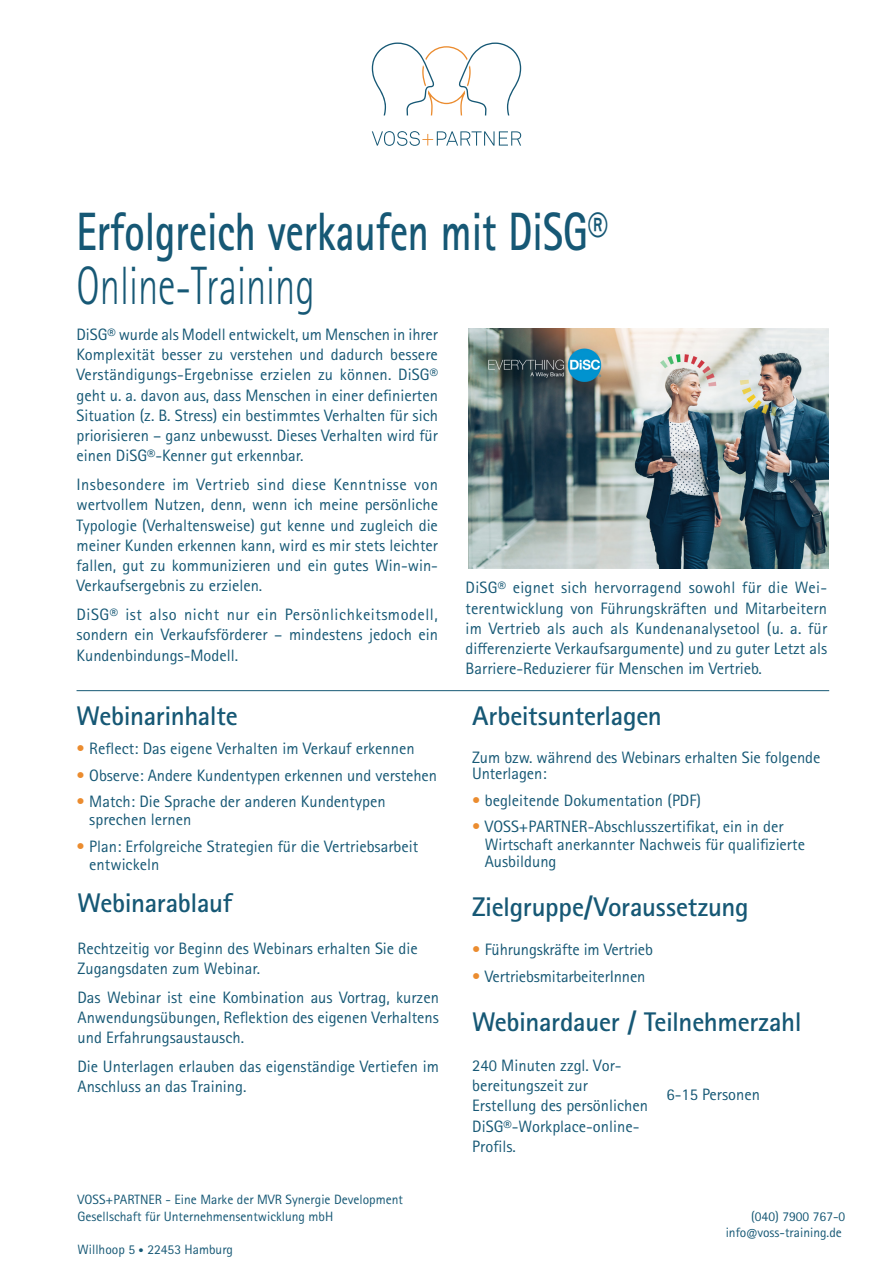
<style>
.page{position:relative;width:893px;height:1263px;background:#fff}
.page>*{position:absolute;margin:0;border:0;box-sizing:border-box;transform-origin:0 0}
.Hauptüberschrift{font:700 54px/54px "Rotis Sans Serif Std";color:#165875;scale:.75 1}
.Zwischenüberschrift{font:700 27px "Rotis Sans Serif Std";letter-spacing:-.015em;color:#165875}
.Text{font:16.5px/20.2px "Rotis Sans Serif Std";color:#165875}
.Zwischenüberschrift-2{font:16.5px/20.2px "Rotis Sans Serif Std";color:#165875}
.Zwischenüberschrift-3{font:13.5px/16.5px "Rotis Sans Serif Std";color:#165875}
.Kontaktinfos{font:13.5px/16px "Rotis Sans Serif Std";color:#165875;text-align:right}
.s1{font-weight:300}
.s2{color:#eb8c2f}
.s3{font-size:10.5px}
</style>
<div class="page">
<svg style="left:372px;top:131px;width:149px;height:15px"></svg>
<svg style="left:372px;top:43px;width:149px;height:72px"></svg>
<hr style="left:77px;top:690px;width:752px;height:1px;background:#165875">
<img style="left:469px;top:328px;width:360px;height:240px">
<p class="Hauptüberschrift" style="left:77px;top:205px;width:710px">Erfolgreich verkaufen mit DiSG®<br><span class="s1">Online-Training</span></p>
<p class="Text" style="left:77px;top:324px;width:363px;text-align:justify">DiSG® wurde als Modell entwickelt, um Menschen in ihrer Komplexität besser zu verstehen und dadurch bessere Verständigungs-Ergebnisse erzielen zu können. DiSG® geht u. a. davon aus, dass Menschen in einer definierten Situation (z. B. Stress) ein bestimmtes Verhalten für sich priorisieren – ganz unbewusst. Dieses Verhalten wird für einen DiSG®-Kenner gut erkennbar.</p>
<p class="Text" style="left:77px;top:475px;width:363px;text-align:justify">Insbesondere im Vertrieb sind diese Kenntnisse von wertvollem Nutzen, denn, wenn ich meine persönliche Typologie (Verhaltensweise) gut kenne und zugleich die meiner Kunden erkennen kann, wird es mir stets leichter fallen, gut zu kommunizieren und ein gutes Win-win-Verkaufsergebnis zu erzielen.</p>
<p class="Text" style="left:77px;top:604px;width:363px;text-align:justify">DiSG® ist also nicht nur ein Persönlichkeitsmodell, sondern ein Verkaufsförderer – mindestens jedoch ein Kundenbindungs-Modell.</p>
<p class="Zwischenüberschrift" style="left:77px;top:699px;width:163px">Webinarinhalte</p>
<p class="Text" style="left:77px;top:739px;width:340px"><span class="s2">•</span> Reflect: Das eigene Verhalten im Verkauf erkennen</p>
<p class="Text" style="left:77px;top:765px;width:362px"><span class="s2">•</span> Observe: Andere Kundentypen erkennen und verstehen</p>
<p class="Text" style="left:89px;top:793px;width:298px;line-height:18px;text-indent:-13px"><span class="s2">•</span> Match: Die Sprache der anderen Kundentypen sprechen lernen</p>
<p class="Text" style="left:89px;top:837px;width:330px;line-height:18px;text-indent:-13px"><span class="s2">•</span> Plan: Erfolgreiche Strategien für die Vertriebsarbeit entwickeln</p>
<p class="Zwischenüberschrift" style="left:78px;top:886px;width:156px">Webinarablauf</p>
<p class="Zwischenüberschrift-2" style="left:78px;top:938px;width:342px">Rechtzeitig vor Beginn des Webinars erhalten Sie die<br>Zugangsdaten zum Webinar.</p>
<p class="Zwischenüberschrift-2" style="left:78px;top:987px;width:363px;text-align:justify">Das Webinar ist eine Kombination aus Vortrag, kurzen Anwendungsübungen, Reflektion des eigenen Verhaltens und Erfahrungsaustausch.</p>
<p class="Zwischenüberschrift-2" style="left:78px;top:1056px;width:363px">Die Unterlagen erlauben das eigenständige Vertiefen im<br>Anschluss an das Training.</p>
<p class="Zwischenüberschrift-3" style="left:78px;top:1191px;width:327px">VOSS+PARTNER - Eine Marke der MVR Synergie Development<br>Gesellschaft für Unternehmensentwicklung mbH</p>
<p class="Zwischenüberschrift-3" style="left:78px;top:1241px;width:157px">Willhoop 5 <span class="s3">•</span> 22453 Hamburg</p>
<p class="Text" style="left:466px;top:578px;width:363px;text-align:justify">DiSG® eignet sich hervorragend sowohl für die Wei&shy;terentwicklung von Führungskräften und Mitarbeitern im Vertrieb als auch als Kundenanalysetool (u. a. für differenzierte Verkaufsargumente) und zu guter Letzt als Barriere-Reduzierer für Menschen im Vertrieb.</p>
<p class="Zwischenüberschrift" style="left:472px;top:699px;width:191px">Arbeitsunterlagen</p>
<p class="Text" style="left:472px;top:749px;width:350px;line-height:16.5px">Zum bzw. während des Webinars erhalten Sie folgende<br>Unterlagen:</p>
<p class="Text" style="left:472px;top:790px;width:231px"><span class="s2">•</span> begleitende Dokumentation (PDF)</p>
<p class="Text" style="left:485px;top:818px;width:322px;line-height:18px;text-indent:-13px"><span class="s2">•</span> VOSS+PARTNER-Abschlusszertifikat, ein in der<br>Wirtschaft anerkannter Nachweis für qualifizierte</p>
<p class="Text" style="left:485px;top:851px;width:73px">Ausbildung</p>
<p class="Zwischenüberschrift" style="left:472px;top:890px;width:278px">Zielgruppe/Voraussetzung</p>
<p class="Text" style="left:472px;top:940px;width:182px"><span class="s2">•</span> Führungskräfte im Vertrieb</p>
<p class="Text" style="left:472px;top:966px;width:175px"><span class="s2">•</span> VertriebsmitarbeiterInnen</p>
<p class="Zwischenüberschrift" style="left:472px;top:1005px;width:331px">Webinardauer / Teilnehmerzahl</p>
<p class="Text" style="left:472px;top:1055px;width:177px">240 Minuten zzgl. Vor&shy;bereitungszeit zur<br>Erstellung des persönlichen<br>DiSG®-Workplace-online-<br>Profils.</p>
<p class="Text" style="left:667px;top:1084px;width:95px">6-15 Personen</p>
<p class="Kontaktinfos" style="left:726px;top:1209px;width:121px">(040) 7900 767-0 info@voss-training.de</p>
</div>
